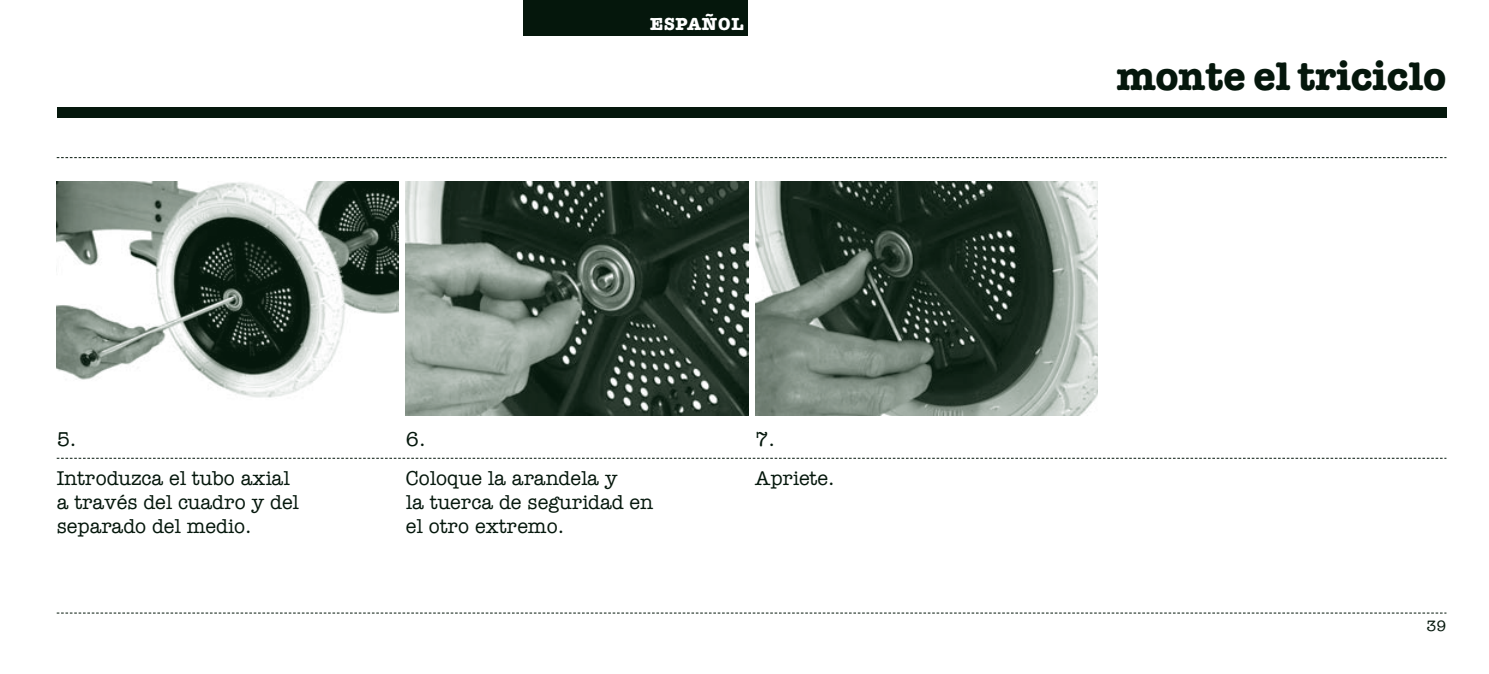
<style>
.page{position:relative;width:1489px;height:674px;background:#fff}
.page>*{position:absolute;margin:0;border:0;box-sizing:border-box;transform-origin:0 0}
.t1{font:700 40px "American Typewriter";color:#05170c}
.t2{font:500 20px/24px "American Typewriter";color:#05170c}
.t3{font:700 17.5px "American Typewriter";letter-spacing:.04em;color:#fff}
.t4{font:500 15px "American Typewriter";color:#05170c}
</style>
<div class="page">
<svg style="left:57px;top:157px;width:1389px;height:1px"></svg>
<svg style="left:57px;top:612px;width:1389px;height:1px"></svg>
<div style="left:57px;top:107px;width:1389px;height:11px;background:#05170c"></div>
<svg style="left:57px;top:457px;width:1389px;height:1px"></svg>
<div style="left:522px;top:0;width:225px;height:35px;background:#05170c"></div>
<img style="left:57px;top:182px;width:342px;height:216px">
<img style="left:406px;top:182px;width:342px;height:233px">
<img style="left:755px;top:182px;width:342px;height:233px">
<p class="t3" style="left:650px;top:13px;width:95px">Español</p>
<p class="t2" style="left:57px;top:426px;width:21px">5.</p>
<p class="t2" style="left:406px;top:426px;width:21px">6.</p>
<p class="t2" style="left:755px;top:426px;width:21px">7.</p>
<p class="t2" style="left:406px;top:465px;width:249px">Coloque la arandela y<br>la tuerca de seguridad en el otro extremo.</p>
<p class="t2" style="left:755px;top:465px;width:81px">Apriete.</p>
<p class="t2" style="left:57px;top:465px;width:244px">Introduzca el tubo axial a través del cuadro y del separado del medio.</p>
<h1 class="t1" style="left:1116px;top:51px;width:331px">monte el triciclo</h1>
<p class="t4" style="left:1426px;top:617px;width:21px">39</p>
</div>
